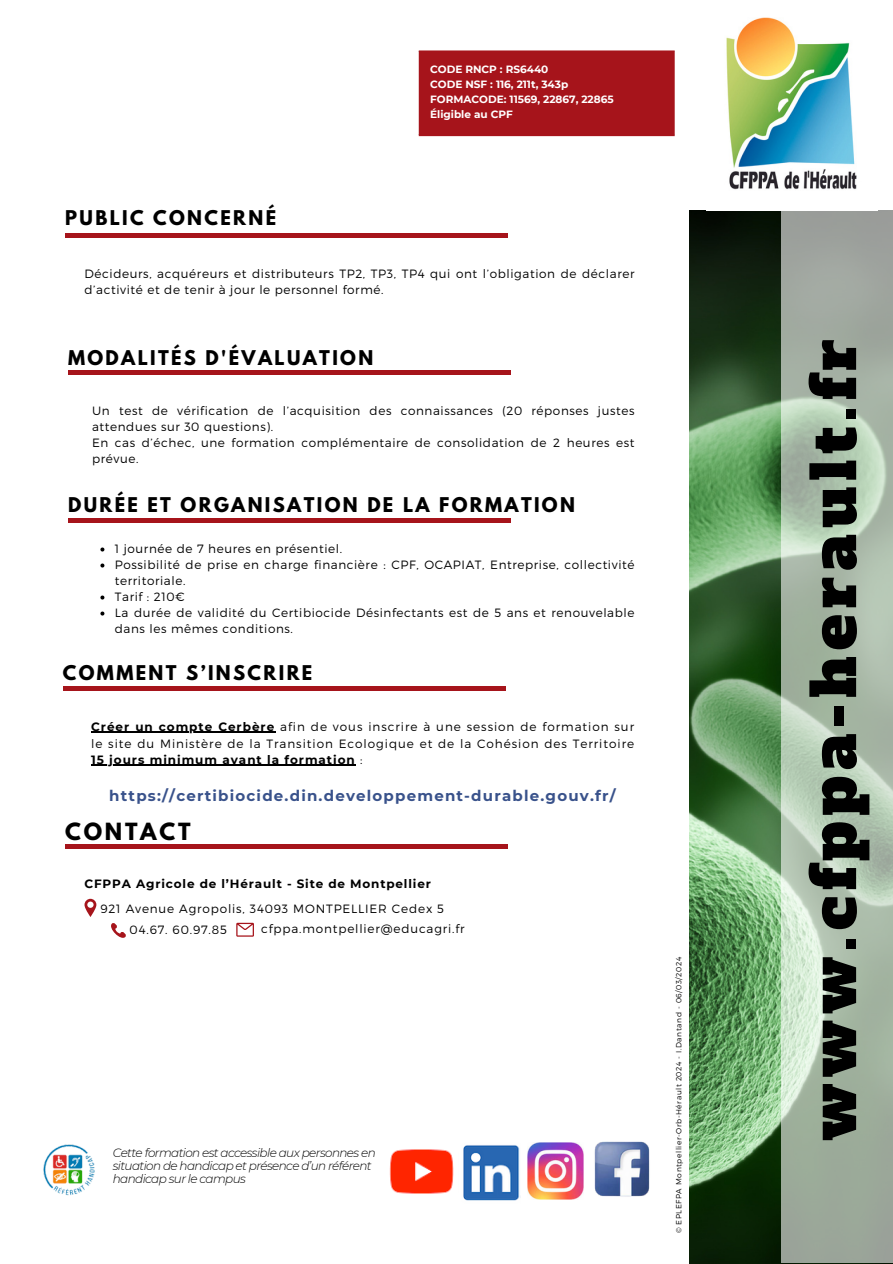
<style>
.page{position:relative;width:893px;height:1264px;background:#fff}
.page>*{position:absolute;margin:0;border:0;box-sizing:border-box;transform-origin:0 0}
.t1{font:60px "Alfa Slab One";letter-spacing:.1em;color:#000}
.t2{font:700 21px "League Spartan";letter-spacing:.13em;color:#000}
.t3{font:700 18px "League Spartan";letter-spacing:.13em;color:#000}
.t4{font:700 15px "Montserrat";letter-spacing:.08em;color:#39528b}
.t5{font:300 12px/16px "Montserrat";letter-spacing:.05em;color:#000}
.t6{font:300 12px/17px "Montserrat";letter-spacing:.08em;color:#000}
.t7{font:italic 300 12px/13px "Montserrat";letter-spacing:-.05em;color:#000}
.t8{font:700 12px "Montserrat";letter-spacing:.07em;color:#000}
.t9{font:300 12px "Montserrat";letter-spacing:.07em;color:#000}
.t10{font:700 10.5px "Montserrat";color:#fff}
.t11{font:300 7.5px "Montserrat";letter-spacing:.07em;color:#000}
.s1{font-weight:700}
.s2{font-weight:300}
</style>
<div class="page">
<div style="left:65px;top:844px;width:442px;height:5px;background:#a6141b"></div>
<img style="left:690px;top:210px;width:91px;height:1053px">
<svg style="left:781px;top:210px;width:111px;height:1053px;background:#abbbaa"></svg>
<img style="left:726px;top:17px;width:131px;height:173px">
<div style="left:419px;top:51px;width:254px;height:84px;background:#a6141b"></div>
<hr style="left:672px;top:53px;width:2px;height:81px;background:#a6141b">
<hr style="left:419px;top:50px;width:255px;height:3px;background:#a6141b">
<hr style="left:419px;top:134px;width:255px;height:2px;background:#a6141b">
<img style="left:594px;top:1141px;width:56px;height:56px">
<img style="left:527px;top:1142px;width:56px;height:57px">
<img style="left:463px;top:1145px;width:57px;height:56px">
<img style="left:389px;top:1149px;width:65px;height:45px">
<svg style="left:111px;top:923px;width:15px;height:15px"></svg>
<svg style="left:236px;top:922px;width:18px;height:14px"></svg>
<svg style="left:84px;top:898px;width:12px;height:18px"></svg>
<img style="left:43px;top:1144px;width:52px;height:52px">
<div style="left:63px;top:685px;width:442px;height:5px;background:#a6141b"></div>
<div style="left:68px;top:370px;width:442px;height:5px;background:#a6141b"></div>
<hr style="left:68px;top:518px;width:442px;height:4px;background:#a6141b">
<svg style="left:100px;top:547px;width:4px;height:4px"></svg>
<svg style="left:100px;top:563px;width:4px;height:4px"></svg>
<svg style="left:100px;top:595px;width:4px;height:4px"></svg>
<svg style="left:100px;top:611px;width:4px;height:4px"></svg>
<hr style="left:91px;top:731px;width:184px;height:1px;background:#000">
<hr style="left:91px;top:764px;width:265px;height:1px;background:#000">
<hr style="left:65px;top:233px;width:442px;height:4px;background:#a6141b">
<p class="t3" style="left:65px;top:209px;width:212px">PUBLIC CONCERNÉ</p>
<p class="t10" style="left:430px;top:63px;width:120px">CODE RNCP : RS6440</p>
<p class="t10" style="left:430px;top:78px;width:140px">CODE NSF : 116, 211t, 343p</p>
<h3 class="t10" style="left:430px;top:93px;width:185px">FORMACODE: 11569, 22867, 22865</h3>
<p class="t10" style="left:430px;top:108px;width:84px">Éligible au CPF</p>
<p class="t5" style="left:85px;top:265px;width:551px">Décideurs, acquéreurs et distributeurs TP2, TP3, TP4 qui ont l’obligation de déclarer d’activité et de tenir à jour le personnel formé.</p>
<h2 class="t3" style="left:68px;top:348px;width:307px">MODALITÉS D'ÉVALUATION</h2>
<p class="t5" style="left:92px;top:402px;width:544px">Un test de vérification de l’acquisition des connaissances (20 réponses justes attendues sur 30 questions).</p>
<p class="t5" style="left:92px;top:434px;width:544px">En cas d’échec, une formation complémentaire de consolidation de 2 heures est prévue.</p>
<p class="t3" style="left:68px;top:495px;width:508px">DURÉE ET ORGANISATION DE LA FORMATION</p>
<p class="t5" style="left:115px;top:539px;width:229px">1 journée de 7 heures en présentiel.</p>
<p class="t5" style="left:115px;top:555px;width:521px">Possibilité de prise en charge financière : CPF, OCAPIAT, Entreprise, collectivité territoriale.</p>
<p class="t5" style="left:115px;top:587px;width:71px">Tarif : 210€</p>
<p class="t5" style="left:115px;top:603px;width:521px">La durée de validité du Certibiocide Désinfectants est de 5 ans et renouvelable dans les mêmes conditions.</p>
<h4 class="t3" style="left:63px;top:663px;width:251px">COMMENT S’INSCRIRE</h4>
<p class="t6" style="left:91px;top:717px;width:544px"><span class="s1">Créer un compte Cerbère</span> afin de vous inscrire à une session de formation sur le site du Ministère de la Transition Ecologique et de la Cohésion des Territoire</p>
<p class="t8" style="left:91px;top:752px;width:273px">15 jours minimum avant la formation <span class="s2">:</span></p>
<p class="t4" style="left:109px;top:786px;width:508px">https://certibiocide.din.developpement-durable.gouv.fr/</p>
<h3 class="t2" style="left:65px;top:821px;width:127px">CONTACT</h3>
<p class="t8" style="left:84px;top:876px;width:348px">CFPPA Agricole de l’Hérault - Site de Montpellier</p>
<p class="t9" style="left:100px;top:901px;width:345px">921 Avenue Agropolis, 34093 MONTPELLIER Cedex 5</p>
<h3 class="t5" style="left:130px;top:920px;width:99px">04.67. 60.97.85</h3>
<p class="t9" style="left:261px;top:921px;width:205px">cfppa.montpellier@educagri.fr</p>
<h6 class="t7" style="left:113px;top:1145px;width:264px">Cette formation est accessible aux personnes en situation de handicap et présence d’un référent handicap sur le campus</h6>
<p class="t11" style="left:673px;top:1233px;width:278px;rotate:-90deg">© EPLEFPA Montpellier-Orb-Hérault 2024 - I.Dantand - 06/03/2024</p>
<p class="t1" style="left:793px;top:1140px;width:803px;rotate:-90deg">www.cfppa-herault.fr</p>
</div>
